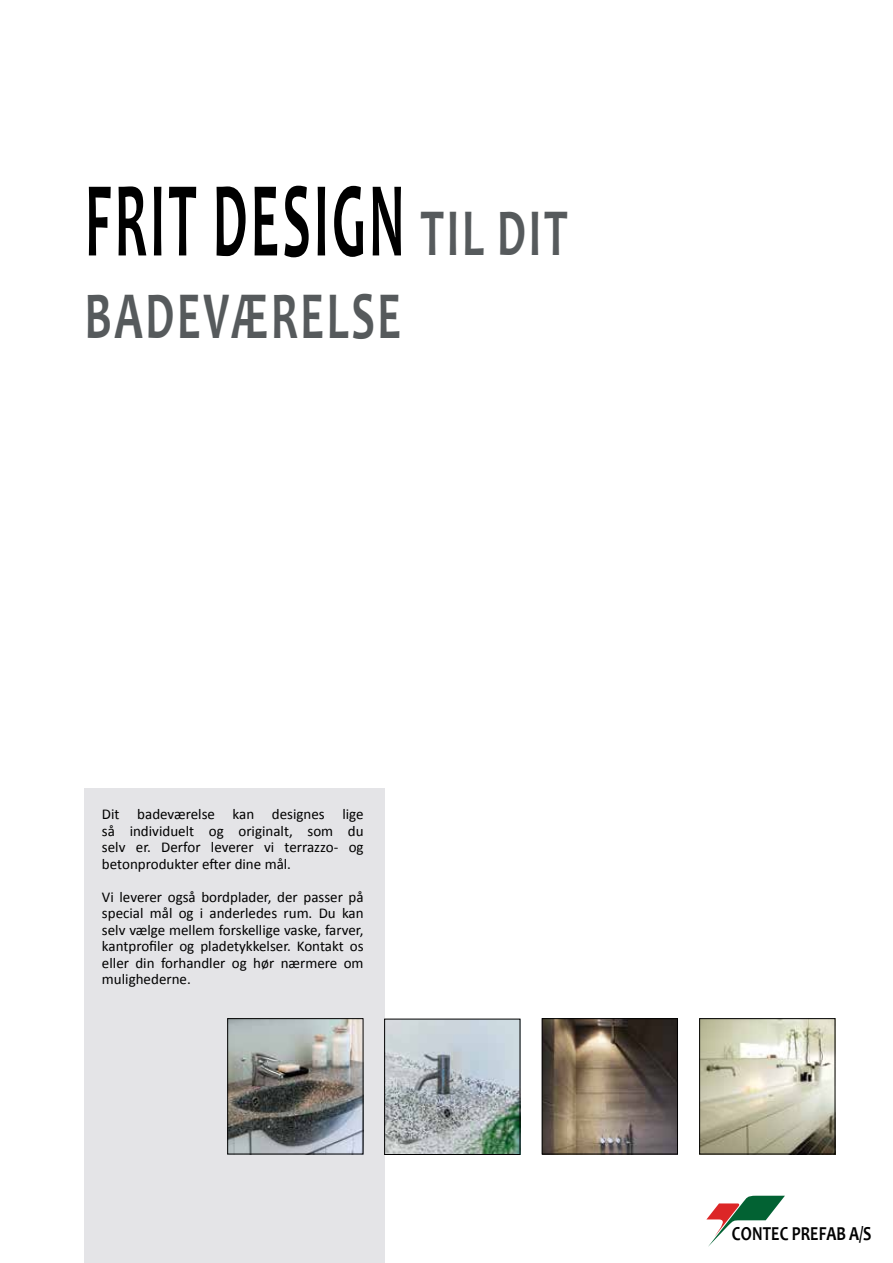
<style>
.page{position:relative;width:893px;height:1263px;background:#fff}
.page>*{position:absolute;margin:0;border:0;box-sizing:border-box;transform-origin:0 0}
.t1{font:700 108px "Candara";letter-spacing:.06em;color:#000;scale:.5 1}
.t2{font:700 67.5px "Candara";letter-spacing:.06em;color:#565a5c;scale:.67 1}
.t3{font:700 19.95px "Candara";letter-spacing:.01em;color:#000;scale:.8 1}
.t4{font:15px/16.5px "Calibri";color:#000;text-align:justify}
.s1{font-size:67.5px;color:#565a5c}
</style>
<div class="page">
<div style="left:84px;top:788px;width:300px;height:475px;background:#e4e4e7"></div>
<img style="left:229px;top:1020px;width:132px;height:132px">
<div style="left:227px;top:1018px;width:136px;height:136px;border:1px solid #000"></div>
<img style="left:544px;top:1020px;width:132px;height:132px">
<div style="left:542px;top:1018px;width:136px;height:136px;border:1px solid #000"></div>
<img style="left:701px;top:1020px;width:132px;height:132px">
<div style="left:699px;top:1018px;width:136px;height:136px;border:1px solid #000"></div>
<img style="left:386px;top:1021px;width:132px;height:132px">
<div style="left:384px;top:1019px;width:136px;height:136px;border:1px solid #000"></div>
<svg style="left:706px;top:1196px;width:79px;height:51px"></svg>
<h1 class="t1" style="left:85px;top:153px;width:967px">FRIT DESIGN <span class="s1">TIL DIT</span></h1>
<h2 class="t2" style="left:85px;top:274px;width:474px">BADEVÆRELSE</h2>
<p class="t4" style="left:102px;top:806px;width:263px">Dit badeværelse kan designes lige så individuelt og originalt, som du selv er. Derfor leverer vi terrazzo- og betonprodukter efter dine mål.</p>
<p class="t4" style="left:102px;top:888px;width:263px">Vi leverer også bordplader, der passer på special mål og i anderledes rum. Du kan selv vælge mellem forskellige vaske, farver, kantprofiler og pladetykkelser. Kontakt os eller din forhandler og hør nærmere om mulighederne.</p>
<h3 class="t3" style="left:732px;top:1221px;width:176px">CONTEC PREFAB A/S</h3>
</div>
